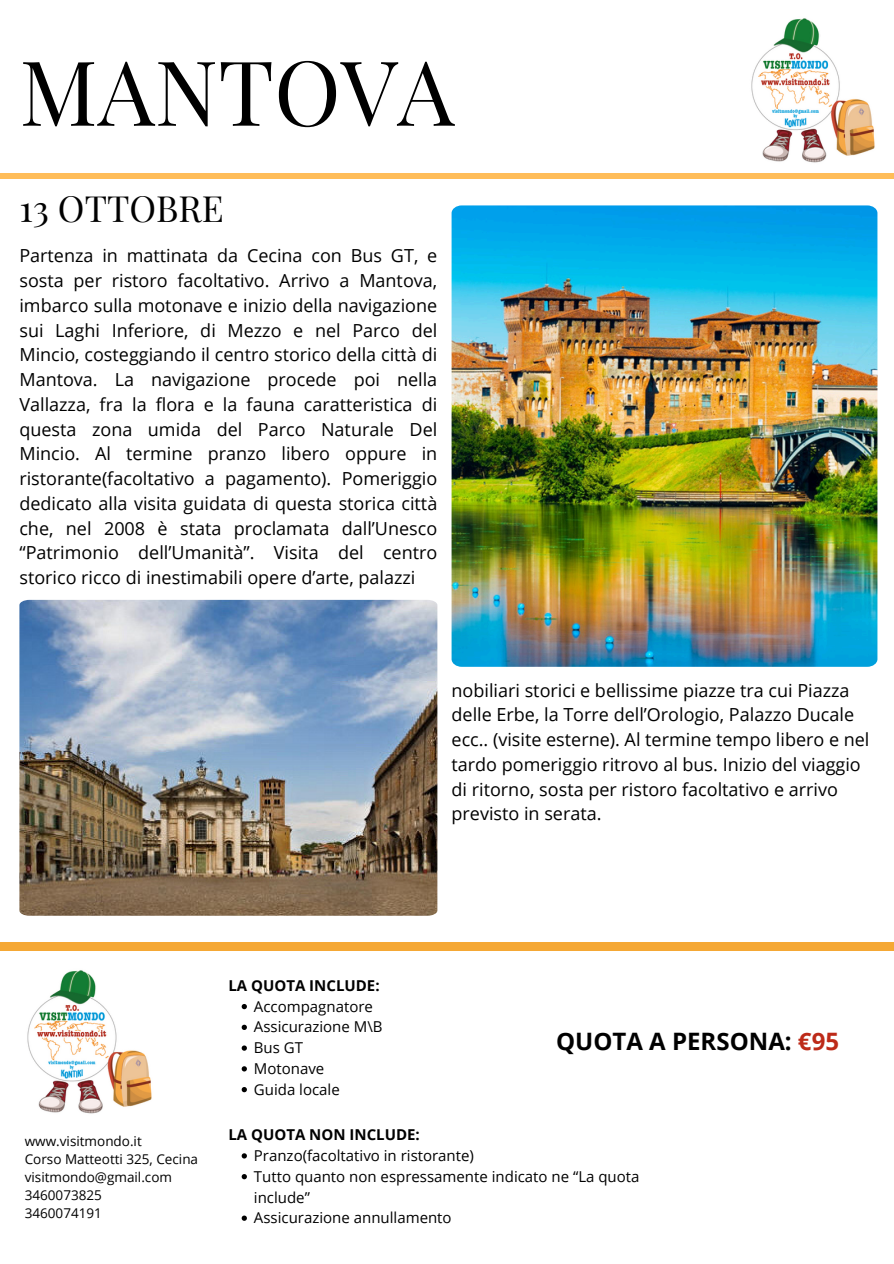
<style>
.page{position:relative;width:894px;height:1264px;background:#fff}
.page>*{position:absolute;margin:0;border:0;box-sizing:border-box;transform-origin:0 0}
.t1{font:90px "Playfair Display";color:#000}
.t2{font:36px "Playfair Display";color:#000}
.t3{font:700 24px "Open Sans";color:#000}
.t4{font:18px/24.8px "Open Sans";color:#000;text-align:justify}
.t5{font:15px/20.7px "Open Sans";color:#000}
.t6{font:700 15px "Open Sans";color:#000}
.t7{font:13.5px "Open Sans";color:#000}
.s1{color:#bd2a18}
</style>
<div class="page">
<div style="left:0;top:173px;width:893px;height:6px;background:#ffbd59"></div>
<img style="left:451px;top:205px;width:426px;height:461px">
<img style="left:751px;top:18px;width:124px;height:145px">
<div style="left:0;top:941px;width:893px;height:9px;background:#f5a835"></div>
<img style="left:27px;top:970px;width:125px;height:144px">
<svg style="left:241px;top:1004px;width:6px;height:5px"></svg>
<svg style="left:241px;top:1024px;width:6px;height:5px"></svg>
<svg style="left:241px;top:1045px;width:6px;height:5px"></svg>
<svg style="left:241px;top:1066px;width:6px;height:5px"></svg>
<svg style="left:241px;top:1087px;width:6px;height:5px"></svg>
<svg style="left:241px;top:1153px;width:6px;height:5px"></svg>
<svg style="left:241px;top:1174px;width:6px;height:5px"></svg>
<svg style="left:241px;top:1215px;width:6px;height:5px"></svg>
<img style="left:19px;top:600px;width:418px;height:315px">
<p class="t1" style="left:19px;top:28px;width:436px">MANTOVA</p>
<h2 class="t2" style="left:19px;top:183px;width:206px">13 OTTOBRE</h2>
<h4 class="t4" style="left:19px;top:243px;width:419px">Partenza in mattinata da Cecina con Bus GT, e sosta per ristoro facoltativo. Arrivo a Mantova, imbarco sulla motonave e inizio della navigazione sui Laghi Inferiore, di Mezzo e nel Parco del Mincio, costeggiando il centro storico della città di Mantova. La navigazione procede poi nella Vallazza, fra la flora e la fauna caratteristica di questa zona umida del Parco Naturale Del Mincio. Al termine pranzo libero oppure in ristorante(facoltativo a pagamento). Pomeriggio dedicato alla visita guidata di questa storica città che, nel 2008 è stata proclamata dall’Unesco “Patrimonio dell’Umanità”. Visita del centro storico ricco di inestimabili opere d’arte, palazzi</h4>
<p class="t4" style="left:451px;top:677px;width:419px;text-align:left">nobiliari storici e bellissime piazze tra cui Piazza delle Erbe, la Torre dell’Orologio, Palazzo Ducale ecc.. (visite esterne). Al termine tempo libero e nel tardo pomeriggio ritrovo al bus. Inizio del viaggio di ritorno, sosta per ristoro facoltativo e arrivo previsto in serata.</p>
<p class="t7" style="left:25px;top:1131px;width:118px">www.visitmondo.it</p>
<p class="t7" style="left:25px;top:1149px;width:175px">Corso Matteotti 325, Cecina</p>
<p class="t7" style="left:25px;top:1167px;width:149px">visitmondo@gmail.com</p>
<p class="t7" style="left:25px;top:1185px;width:79px">3460073825</p>
<p class="t7" style="left:25px;top:1203px;width:79px">3460074191</p>
<p class="t6" style="left:228px;top:974px;width:153px">LA QUOTA INCLUDE:</p>
<h5 class="t5" style="left:254px;top:995px;width:120px">Accompagnatore</h5>
<p class="t5" style="left:254px;top:1016px;width:130px">Assicurazione M\B</p>
<p class="t5" style="left:254px;top:1037px;width:51px">Bus GT</p>
<p class="t5" style="left:254px;top:1057px;width:72px">Motonave</p>
<p class="t5" style="left:254px;top:1078px;width:87px">Guida locale</p>
<p class="t6" style="left:228px;top:1124px;width:193px">LA QUOTA NON INCLUDE:</p>
<h5 class="t5" style="left:254px;top:1144px;width:221px">Pranzo(facoltativo in ristorante)</h5>
<p class="t5" style="left:254px;top:1165px;width:387px">Tutto quanto non espressamente indicato ne “La quota include”</p>
<p class="t5" style="left:254px;top:1207px;width:199px">Assicurazione annullamento</p>
<h3 class="t3" style="left:556px;top:1024px;width:284px">QUOTA A PERSONA: <span class="s1">€95</span></h3>
</div>
